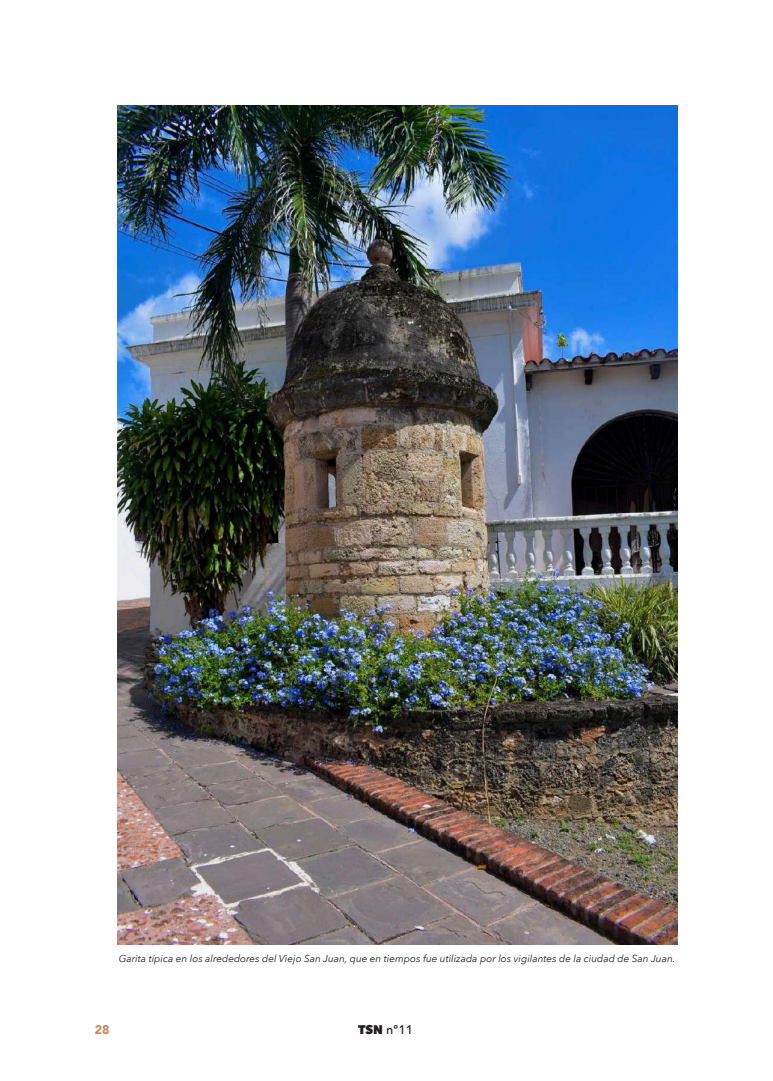
<style>
.page{position:relative;width:773px;height:1081px;background:#fff}
.page>*{position:absolute;margin:0;border:0;box-sizing:border-box;transform-origin:0 0}
.t1{font:500 12.5px "Avenir Next";color:#231f20}
.t2{font:900 12.5px "Avenir";color:#c6895c}
.t3{font:italic 10px "Avenir Next";color:#231f20}
.s1{font-weight:800}
</style>
<div class="page">
<img style="left:118px;top:105px;width:559px;height:839px">
<p class="t3" style="left:119px;top:950px;width:558px">Garita típica en los alrededores del Viejo San Juan, que en tiempos fue utilizada por los vigilantes de la ciudad de San Juan.</p>
<p class="t2" style="left:95px;top:1019px;width:16px">28</p>
<p class="t1" style="left:358px;top:1019px;width:57px"><span class="s1">TSN</span> nº11</p>
</div>
